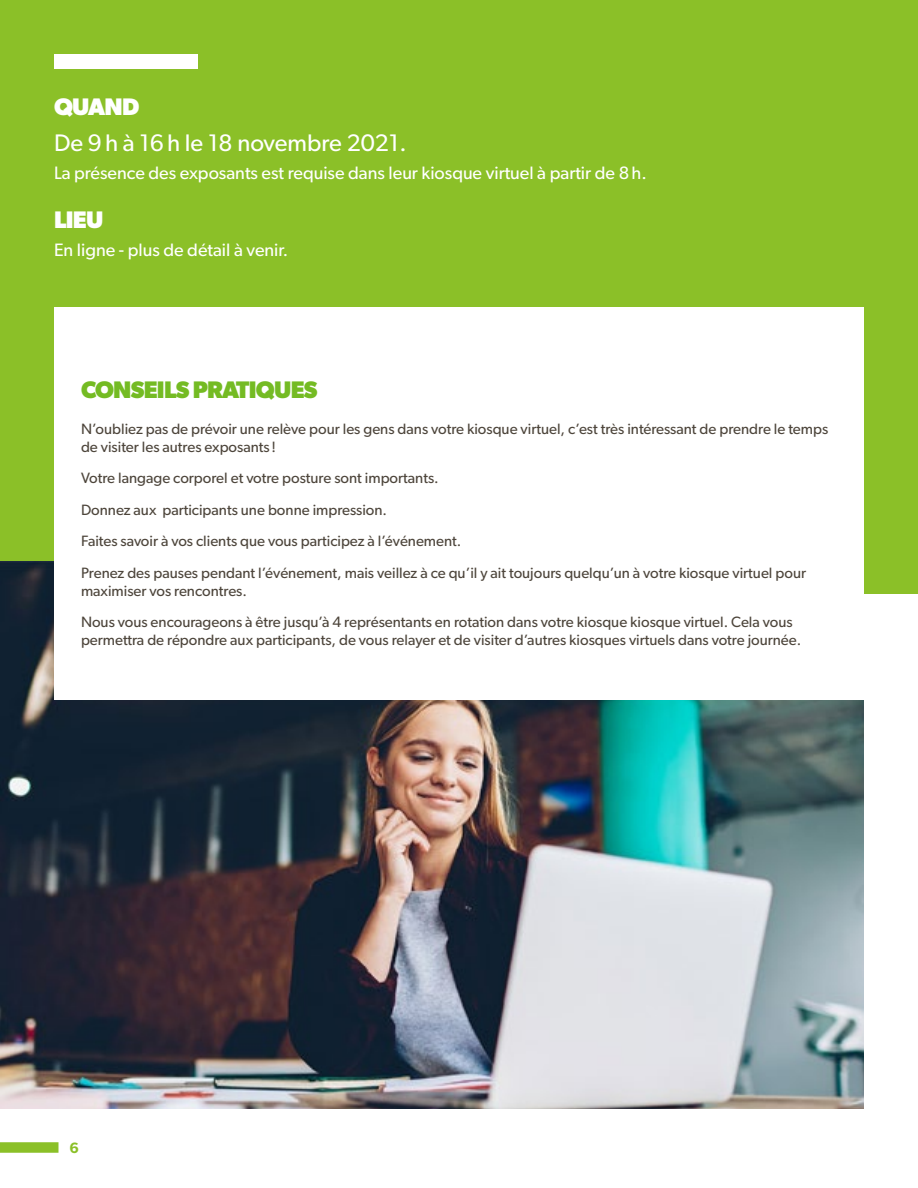
<style>
.page{position:relative;width:918px;height:1188px;background:#fff}
.page>*{position:absolute;margin:0;border:0;box-sizing:border-box;transform-origin:0 0}
.t1{font:24px "Gibson";color:#fff}
.Titre_1{font:700 24px "Gibson";letter-spacing:-.03em;color:#74bb23}
.Titre_1_copy{font:700 24px "Gibson";letter-spacing:-.03em;color:#fff}
.t2{font:18px "Gibson";color:#fff}
.t3{font:15px/18px "Gibson";color:#4d453b}
.t4{font:600 15px "Gibson";color:#8bc028}
</style>
<div class="page">
<div style="left:0;top:0;width:918px;height:594px;background:#8bc028"></div>
<div style="left:0;top:1142px;width:58px;height:11px;background:#8bc028"></div>
<div style="left:54px;top:54px;width:144px;height:15px;background:#fff"></div>
<img style="left:0;top:562px;width:864px;height:546px">
<div style="left:54px;top:307px;width:810px;height:392px;background:#fff"></div>
<p class="Titre_1_copy" style="left:54px;top:93px;width:87px">QUAND</p>
<p class="t1" style="left:54px;top:128px;width:354px">De 9h à 16h le 18 novembre 2021.</p>
<p class="t2" style="left:54px;top:162px;width:594px">La présence des exposants est requise dans leur kiosque virtuel à partir de 8h.</p>
<p class="Titre_1_copy" style="left:54px;top:206px;width:51px">LIEU</p>
<p class="t2" style="left:54px;top:239px;width:236px">En ligne - plus de détail à venir.</p>
<p class="Titre_1" style="left:81px;top:375px;width:238px">CONSEILS PRATIQUES</p>
<p class="t3" style="left:81px;top:420px;width:749px">N’oubliez pas de prévoir une relève pour les gens dans votre kiosque virtuel, c’est très intéressant de prendre le temps de visiter les autres exposants !</p>
<p class="t3" style="left:81px;top:469px;width:359px">Votre langage corporel et votre posture sont importants.</p>
<p class="t3" style="left:81px;top:501px;width:308px">Donnez aux participants une bonne impression.</p>
<p class="t3" style="left:81px;top:532px;width:382px">Faites savoir à vos clients que vous participez à l’événement.</p>
<p class="t3" style="left:81px;top:564px;width:727px">Prenez des pauses pendant l’événement, mais veillez à ce qu’il y ait toujours quelqu’un à votre kiosque virtuel pour maximiser vos rencontres.</p>
<p class="t3" style="left:81px;top:613px;width:722px">Nous vous encourageons à être jusqu’à 4 représentants en rotation dans votre kiosque kiosque virtuel. Cela vous permettra de répondre aux participants, de vous relayer et de visiter d’autres kiosques virtuels dans votre journée.</p>
<p class="t4" style="left:69px;top:1139px;width:11px">6</p>
</div>
